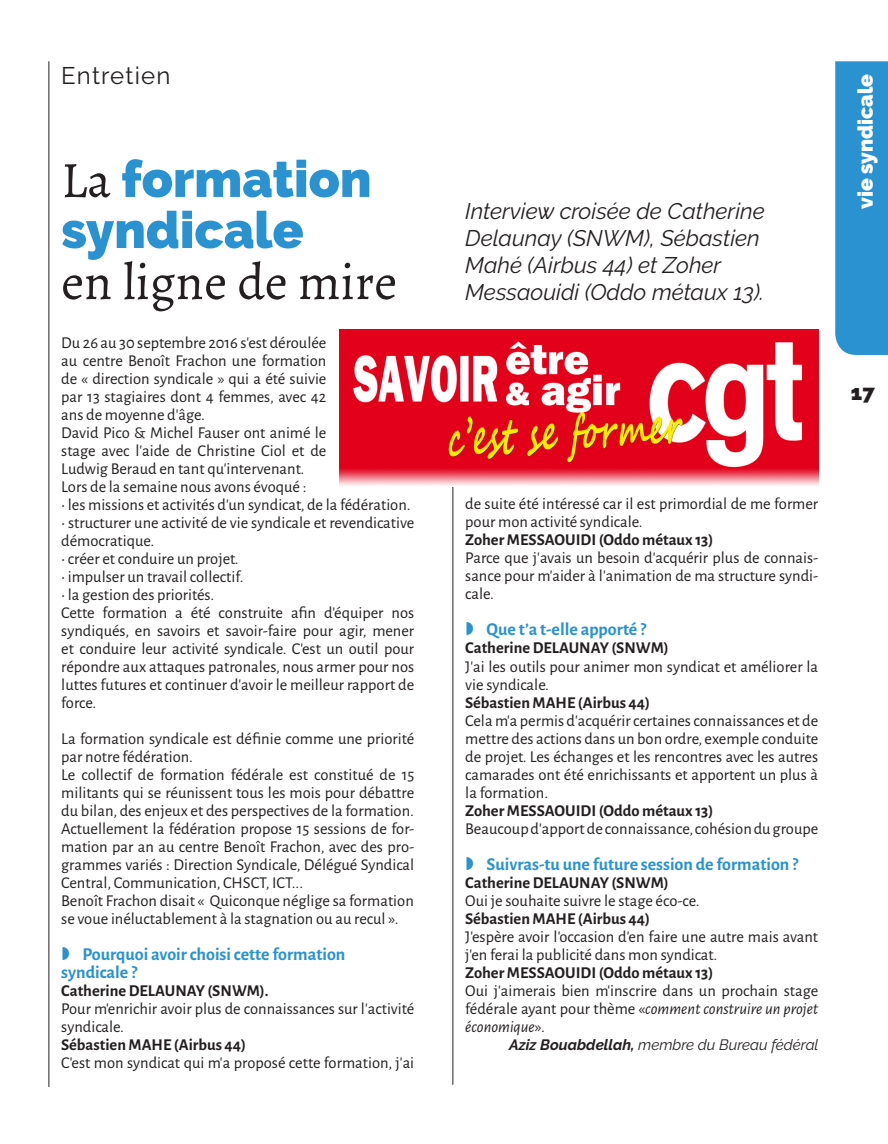
<style>
.page{position:relative;width:888px;height:1144px;background:#fff}
.page>*{position:absolute;margin:0;border:0;box-sizing:border-box;transform-origin:0 0}
.Titre_C34{font:900 51px "Raleway";color:#2a92d0}
.Titre_C34-2{font:51px "Alegreya";color:#231f20}
.Surtitre{font:24px "Raleway";letter-spacing:.05em;color:#231f20}
.Chapo{font:italic 22.5px/27px "Raleway";color:#231f20}
.t1{font:900 21px "Raleway";color:#fff}
.Folios{font:900 21px "Raleway";color:#231f20}
.t2{font:700 18px/18px "Alegreya Sans";color:#2a92d0}
.Texte{font:16.5px/18px "Alegreya Sans";color:#231f20;text-align:justify}
.Texte-2{font:700 16.5px "Alegreya Sans";color:#231f20}
.Question{font:16.5px/18px "Alegreya Sans";color:#231f20}
.Signatutre{font:italic 15px "Raleway";color:#231f20}
.s1{font-family:"Alegreya";font-weight:400;color:#231f20}
.s2{font-style:italic}
.s3{font-weight:700}
</style>
<div class="page">
<div style="left:835px;top:61px;width:53px;height:294px;background:#2a92d0"></div>
<hr style="left:49px;top:61px;width:1px;height:1025px;background:#231f20">
<hr style="left:452px;top:336px;width:1px;height:748px;background:#231f20">
<img style="left:339px;top:329px;width:479px;height:157px">
<p class="Surtitre" style="left:61px;top:61px;width:111px">Entretien</p>
<p class="Titre_C34" style="left:61px;top:149px;width:312px"><span class="s1">La</span> formation</p>
<p class="Titre_C34" style="left:61px;top:200px;width:244px">syndicale</p>
<p class="Titre_C34-2" style="left:61px;top:251px;width:337px">en ligne de mire</p>
<p class="Texte" style="left:61px;top:332px;width:267px">Du 26 au 30 septembre 2016 s’est déroulée au centre Benoît Frachon une formation de « direction syndicale » qui a été suivie par 13 stagiaires dont 4 femmes, avec 42 ans de moyenne d’âge.</p>
<p class="Texte" style="left:61px;top:422px;width:267px">David Pico &amp; Michel Fauser ont animé le stage avec l’aide de Christine Ciol et de Ludwig Beraud en tant qu’intervenant.</p>
<p class="Texte" style="left:61px;top:476px;width:247px">Lors de la semaine nous avons évoqué :</p>
<p class="Texte" style="left:61px;top:494px;width:351px">• les missions et activités d’un syndicat, de la fédération.</p>
<p class="Texte" style="left:61px;top:512px;width:354px">• structurer une activité de vie syndicale et revendicative démocratique.</p>
<p class="Texte" style="left:61px;top:548px;width:179px">• créer et conduire un projet.</p>
<p class="Texte" style="left:61px;top:566px;width:184px">• impulser un travail collectif.</p>
<p class="Texte" style="left:61px;top:584px;width:154px">• la gestion des priorités.</p>
<p class="Texte" style="left:61px;top:602px;width:354px">Cette formation a été construite afin d’équiper nos syndiqués, en savoirs et savoir-faire pour agir, mener et conduire leur activité syndicale. C’est un outil pour répondre aux attaques patronales, nous armer pour nos luttes futures et continuer d’avoir le meilleur rapport de force.</p>
<p class="Texte" style="left:61px;top:728px;width:354px">La formation syndicale est définie comme une priorité par notre fédération.</p>
<p class="Texte" style="left:61px;top:764px;width:354px">Le collectif de formation fédérale est constitué de 15 militants qui se réunissent tous les mois pour débattre du bilan, des enjeux et des perspectives de la formation.</p>
<p class="Texte" style="left:61px;top:818px;width:354px">Actuellement la fédération propose 15 sessions de for&shy;mation par an au centre Benoît Frachon, avec des pro&shy;grammes variés : Direction Syndicale, Délégué Syndical Central, Communication, CHSCT, ICT...</p>
<p class="Question" style="left:61px;top:890px;width:354px">Benoît Frachon disait « Quiconque néglige sa formation se voue inéluctablement à la stagnation ou au recul ».</p>
<p class="t2" style="left:61px;top:943px;width:286px;text-indent:21px">Pourquoi avoir choisi cette formation syndicale ?</p>
<p class="Texte-2" style="left:61px;top:978px;width:209px">Catherine DELAUNAY (SNWM).</p>
<p class="Texte" style="left:61px;top:998px;width:354px">Pour m’enrichir avoir plus de connaissances sur l’activité syndicale.</p>
<p class="Texte-2" style="left:61px;top:1032px;width:186px">Sébastien MAHE (Airbus 44)</p>
<p class="Texte" style="left:61px;top:1052px;width:354px">C’est mon syndicat qui m’a proposé cette formation, j’ai</p>
<p class="Chapo" style="left:465px;top:197px;width:301px">Interview croisée de Catherine<br>Delaunay (SNWM), Sébastien<br>Mahé (Airbus 44) et Zoher<br>Messaouidi (Oddo métaux 13).</p>
<p class="t1" style="left:853px;top:209px;width:137px;rotate:-90deg">vie syndicale</p>
<p class="Folios" style="left:851px;top:380px;width:25px">17</p>
<p class="Texte" style="left:465px;top:494px;width:354px">de suite été intéressé car il est primordial de me former pour mon activité syndicale.</p>
<p class="Texte-2" style="left:465px;top:528px;width:249px">Zoher MESSAOUIDI (Oddo métaux 13)</p>
<p class="Texte" style="left:465px;top:548px;width:354px">Parce que j’avais un besoin d’acquérir plus de connais&shy;sance pour m’aider à l’animation de ma structure syndi&shy;cale.</p>
<p class="t2" style="left:486px;top:619px;width:161px">Que t’a t-elle apporté ?</p>
<p class="Texte-2" style="left:465px;top:636px;width:205px">Catherine DELAUNAY (SNWM)</p>
<p class="Texte" style="left:465px;top:656px;width:354px">J’ai les outils pour animer mon syndicat et améliorer la vie syndicale.</p>
<p class="Texte-2" style="left:465px;top:690px;width:186px">Sébastien MAHE (Airbus 44)</p>
<p class="Texte" style="left:465px;top:710px;width:354px">Cela m’a permis d’acquérir certaines connaissances et de mettre des actions dans un bon ordre, exemple conduite de projet. Les échanges et les rencontres avec les autres camarades ont été enrichissants et apportent un plus à la formation.</p>
<p class="Texte-2" style="left:465px;top:798px;width:249px">Zoher MESSAOUIDI (Oddo métaux 13)</p>
<p class="Texte" style="left:465px;top:818px;width:354px">Beaucoup d’apport de connaissance, cohésion du groupe</p>
<p class="t2" style="left:486px;top:853px;width:313px">Suivras-tu une future session de formation ?</p>
<p class="Texte-2" style="left:465px;top:870px;width:205px">Catherine DELAUNAY (SNWM)</p>
<p class="Texte" style="left:465px;top:890px;width:236px">Oui je souhaite suivre le stage éco-ce.</p>
<p class="Texte-2" style="left:465px;top:906px;width:186px">Sébastien MAHE (Airbus 44)</p>
<p class="Texte" style="left:465px;top:926px;width:354px">J’espère avoir l’occasion d’en faire une autre mais avant j’en ferai la publicité dans mon syndicat.</p>
<p class="Texte-2" style="left:465px;top:960px;width:249px">Zoher MESSAOUIDI (Oddo métaux 13)</p>
<p class="Texte" style="left:465px;top:980px;width:354px">Oui j’aimerais bien m’inscrire dans un prochain stage fédérale ayant pour thème «<span class="s2">comment construire un projet économique</span>».</p>
<p class="Signatutre" style="left:509px;top:1035px;width:311px"><span class="s3">Aziz Bouabdellah,</span> membre du Bureau fédéral</p>
</div>
